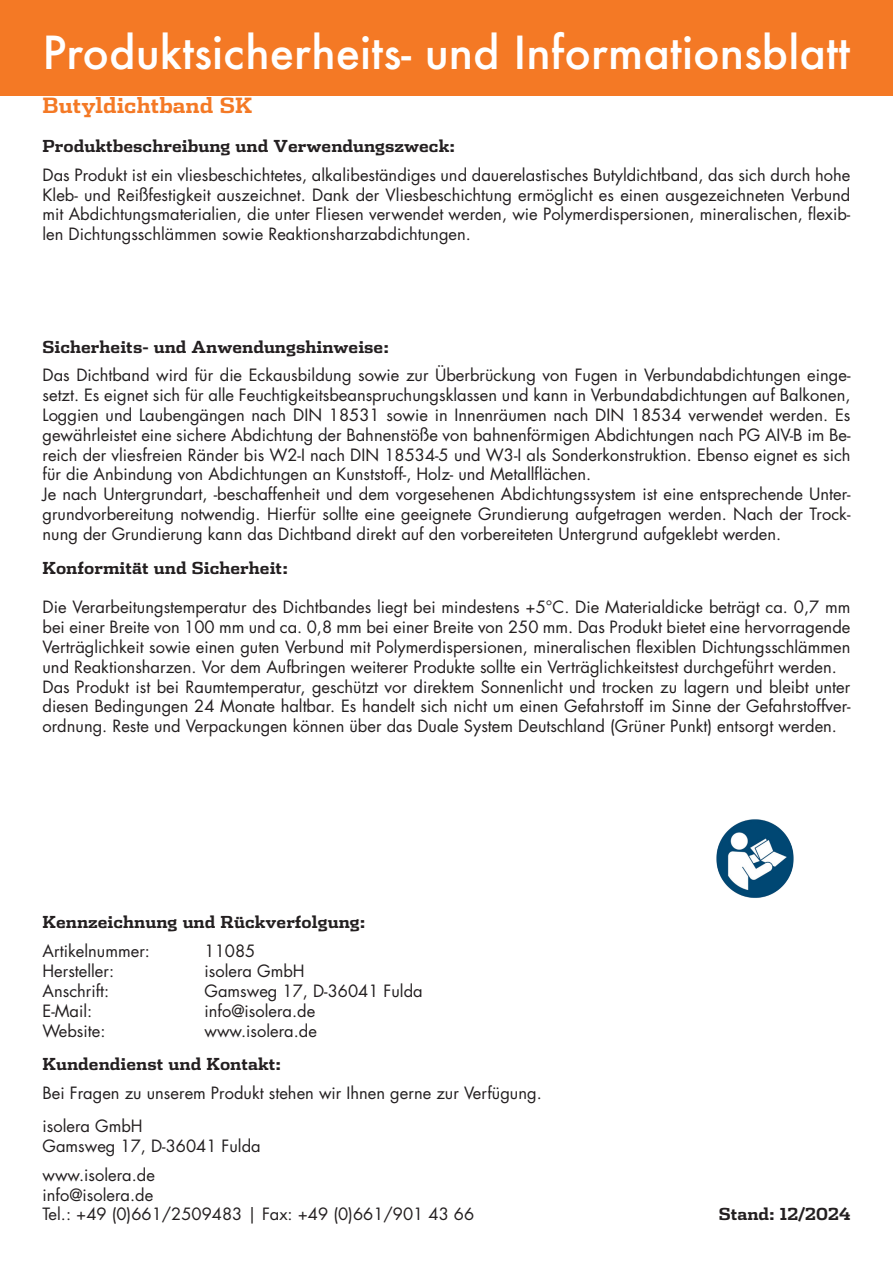
<style>
.page{position:relative;width:893px;height:1263px;background:#fff}
.page>*{position:absolute;margin:0;border:0;box-sizing:border-box;transform-origin:0 0}
.t1{font:500 44.25px "Futura";color:#fff}
.t2{font:700 21px "Dispatch";color:#f47925}
.t3{font:16.5px/19.8px "Futura Std";color:#231f20}
.t4{font:700 16.5px "Dispatch";color:#231f20}
</style>
<div class="page">
<div style="left:0;top:0;width:893px;height:96px;background:#f47925"></div>
<img style="left:716px;top:819px;width:78px;height:79px;border-radius:39px">
<h1 class="t1" style="left:43px;top:22px;width:809px">Produktsicherheits- und Informationsblatt</h1>
<p class="t2" style="left:43px;top:91px;width:211px">Butyldichtband SK</p>
<p class="t4" style="left:43px;top:134px;width:414px">Produktbeschreibung und Verwendungszweck:</p>
<p class="t3" style="left:43px;top:165px;width:809px;text-align:justify">Das Produkt ist ein vliesbeschichtetes, alkalibeständiges und dauerelastisches Butyldichtband, das sich durch hohe Kleb- und Reißfestigkeit auszeichnet. Dank der Vliesbeschichtung ermöglicht es einen ausgezeichneten Verbund mit Abdichtungsmaterialien, die unter Fliesen verwendet werden, wie Polymerdispersionen, mineralischen, flexib&shy;len Dichtungsschlämmen sowie Reaktionsharzabdichtungen.</p>
<p class="t4" style="left:43px;top:335px;width:348px">Sicherheits- und Anwendungshinweise:</p>
<p class="t3" style="left:43px;top:366px;width:809px">Das Dichtband wird für die Eckausbildung sowie zur Überbrückung von Fugen in Verbundabdichtungen einge&shy;setzt. Es eignet sich für alle Feuchtigkeitsbeanspruchungsklassen und kann in Verbundabdichtungen auf Balkonen, Loggien und Laubengängen nach DIN 18531 sowie in Innenräumen nach DIN 18534 verwendet werden. Es gewährleistet eine sichere Abdichtung der Bahnenstöße von bahnenförmigen Abdichtungen nach PG AIV-B im Be&shy;reich der vliesfreien Ränder bis W2-I nach DIN 18534-5 und W3-I als Sonderkonstruktion. Ebenso eignet es sich für die Anbindung von Abdichtungen an Kunststoff-, Holz- und Metallflächen.<br>Je nach Untergrundart, -beschaffenheit und dem vorgesehenen Abdichtungssystem ist eine entsprechende Unter&shy;grundvorbereitung notwendig. Hierfür sollte eine geeignete Grundierung aufgetragen werden. Nach der Trock&shy;nung der Grundierung kann das Dichtband direkt auf den vorbereiteten Untergrund aufgeklebt werden.</p>
<p class="t4" style="left:43px;top:556px;width:247px">Konformität und Sicherheit:</p>
<p class="t3" style="left:43px;top:598px;width:809px">Die Verarbeitungstemperatur des Dichtbandes liegt bei mindestens +5°C. Die Materialdicke beträgt ca. 0,7 mm bei einer Breite von 100 mm und ca. 0,8 mm bei einer Breite von 250 mm. Das Produkt bietet eine hervorragende Verträglichkeit sowie einen guten Verbund mit Polymerdispersionen, mineralischen flexiblen Dichtungsschlämmen und Reaktionsharzen. Vor dem Aufbringen weiterer Produkte sollte ein Verträglichkeitstest durchgeführt werden.<br>Das Produkt ist bei Raumtemperatur, geschützt vor direktem Sonnenlicht und trocken zu lagern und bleibt unter diesen Bedingungen 24 Monate haltbar. Es handelt sich nicht um einen Gefahrstoff im Sinne der Gefahrstoffver&shy;ordnung. Reste und Verpackungen können über das Duale System Deutschland (Grüner Punkt) entsorgt werden.</p>
<p class="t4" style="left:43px;top:911px;width:325px">Kennzeichnung und Rückverfolgung:</p>
<p class="t3" style="left:43px;top:941px;width:109px">Artikelnummer:</p>
<p class="t3" style="left:205px;top:941px;width:52px">11085</p>
<p class="t3" style="left:43px;top:961px;width:73px">Hersteller:</p>
<p class="t3" style="left:205px;top:961px;width:102px">isolera GmbH</p>
<p class="t3" style="left:43px;top:981px;width:68px">Anschrift:</p>
<p class="t3" style="left:205px;top:981px;width:220px">Gamsweg 17, D-36041 Fulda</p>
<p class="t3" style="left:43px;top:1001px;width:51px">E-Mail:</p>
<p class="t3" style="left:205px;top:1001px;width:112px">info@isolera.de</p>
<p class="t3" style="left:43px;top:1021px;width:64px">Website:</p>
<p class="t3" style="left:205px;top:1021px;width:114px">www.isolera.de</p>
<p class="t4" style="left:43px;top:1052px;width:240px">Kundendienst und Kontakt:</p>
<p class="t3" style="left:43px;top:1083px;width:501px">Bei Fragen zu unserem Produkt stehen wir Ihnen gerne zur Verfügung.</p>
<p class="t3" style="left:43px;top:1116px;width:220px">isolera GmbH<br>Gamsweg 17, D-36041 Fulda</p>
<p class="t3" style="left:43px;top:1165px;width:433px">www.isolera.de<br>info@isolera.de<br>Tel.: +49 (0)661/2509483 | Fax: +49 (0)661/901 43 66</p>
<p class="t4" style="left:719px;top:1203px;width:133px">Stand: 12/2024</p>
</div>
